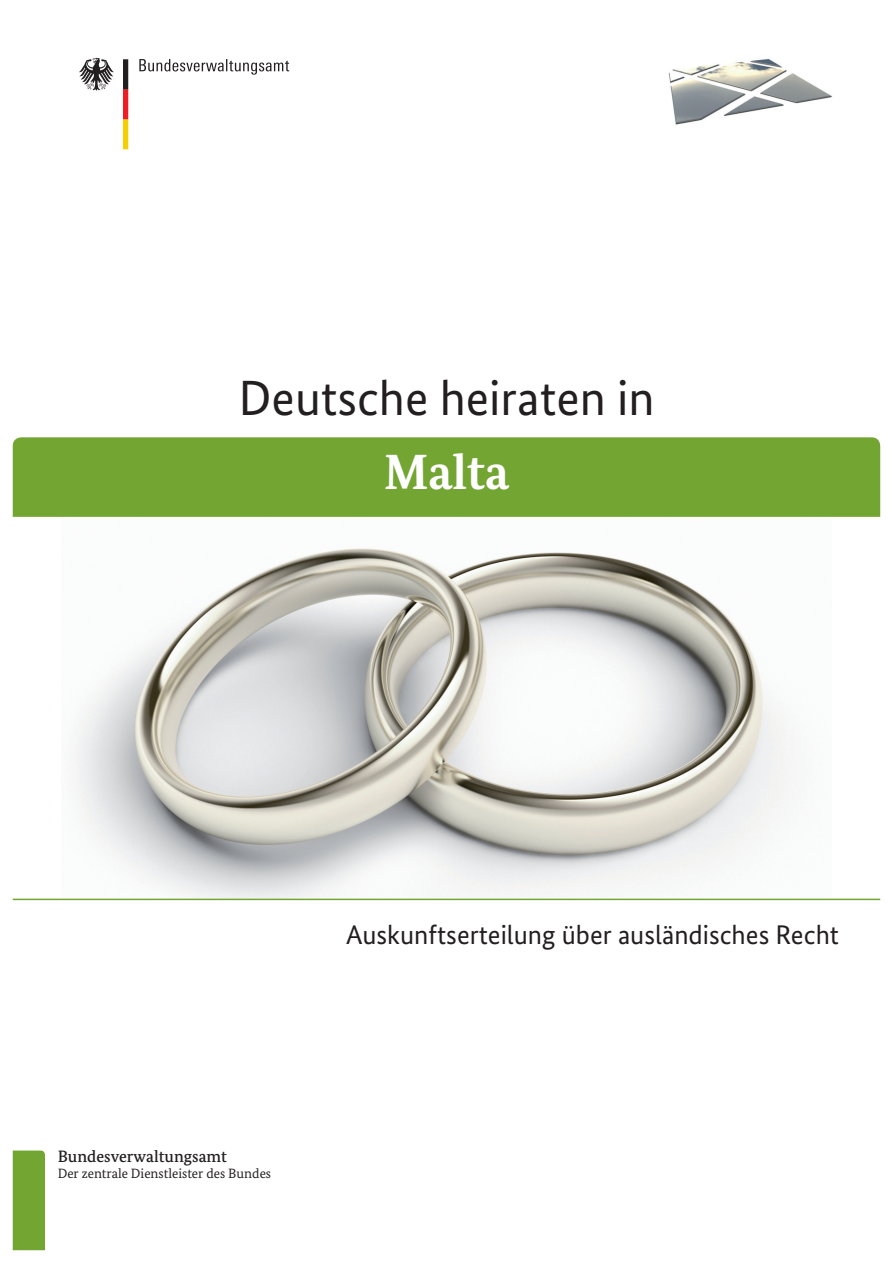
<style>
.page{position:relative;width:893px;height:1263px;background:#fff}
.page>*{position:absolute;margin:0;border:0;box-sizing:border-box;transform-origin:0 0}
.t1{font:49.5px "Bundes Sans";color:#231f20}
.t2{font:700 49.5px "Bundes Serif";color:#fff}
.t3{font:27px "Bundes Sans";color:#231f20}
.t4{font:500 16.5px "Bundes Serif";color:#231f20}
.t5{font:13.5px "Bundes Serif";color:#231f20}
</style>
<div class="page">
<img style="left:62px;top:548px;width:769px;height:351px">
<div style="left:13px;top:1150px;width:32px;height:100px;background:#73a532"></div>
<svg style="left:79px;top:58px;width:35px;height:33px"></svg>
<svg style="left:123px;top:59px;width:5px;height:90px"></svg>
<svg style="left:139px;top:59px;width:150px;height:16px"></svg>
<img style="left:668px;top:58px;width:164px;height:67px">
<div style="left:13px;top:437px;width:867px;height:80px;background:#73a532"></div>
<hr style="left:13px;top:899px;width:867px;height:1px;background:#73a532">
<h1 class="t1" style="left:238px;top:368px;width:418px">Deutsche heiraten in</h1>
<h1 class="t2" style="left:384px;top:442px;width:127px">Malta</h1>
<p class="t3" style="left:346px;top:919px;width:494px">Auskunftserteilung über ausländisches Recht</p>
<p class="t4" style="left:58px;top:1146px;width:171px">Bundesverwaltungsamt</p>
<p class="t5" style="left:58px;top:1165px;width:215px">Der zentrale Dienstleister des Bundes</p>
</div>
